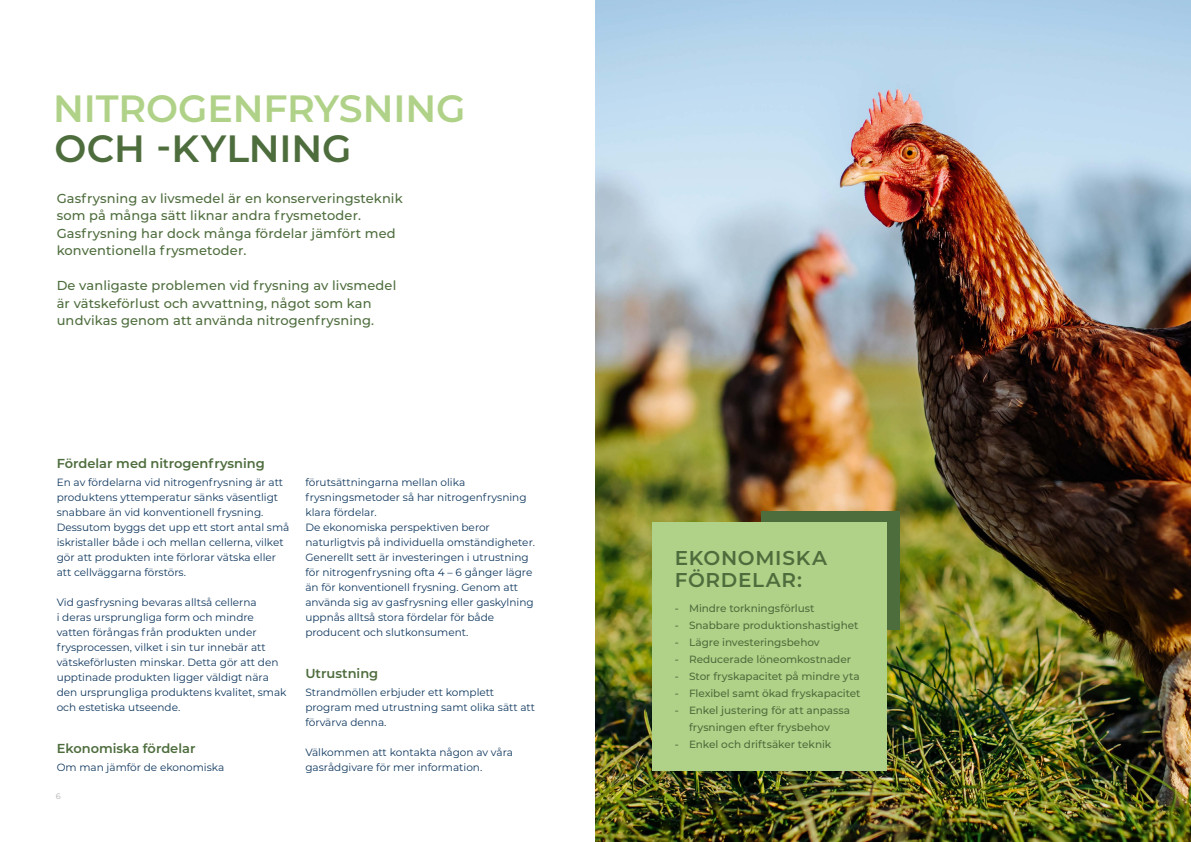
<style>
.page{position:relative;width:1191px;height:842px;background:#fff}
.page>*{position:absolute;margin:0;border:0;box-sizing:border-box;transform-origin:0 0}
.t1{font:600 38px "Montserrat";letter-spacing:-.005em;color:#b0d288}
.t2{font:600 38px "Montserrat";color:#4e6d3d}
.t3{font:600 20px/22px "Montserrat";letter-spacing:.035em;color:#4e6d3d}
.t4{font:500 13px/17.5px "Montserrat";letter-spacing:.01em;color:#4e6d3d}
.t5{font:600 13px "Montserrat";color:#4e6d3d}
.t6{font:10.5px/15px "Montserrat";color:#0f375e}
.t7{font:500 10.5px/17px "Montserrat";letter-spacing:-.005em;color:#4e6d3d;text-align:center}
.t8{font:500 8px "Montserrat";color:#bebebd}
</style>
<div class="page">
<img style="left:595px;top:0;width:596px;height:842px">
<div style="left:761px;top:511px;width:139px;height:119px;background:#4e6d3d"></div>
<div style="left:652px;top:523px;width:234px;height:248px;background:#b0d288"></div>
<h1 class="t1" style="left:53px;top:81px;width:414px">NITROGENFRYSNING</h1>
<h1 class="t2" style="left:55px;top:121px;width:298px">OCH -KYLNING</h1>
<p class="t4" style="left:57px;top:189px;width:347px">Gasfrysning av livsmedel är en konserveringsteknik som på många sätt liknar andra frysmetoder.<br>Gasfrysning har dock många fördelar jämfört med konventionella frysmetoder.</p>
<p class="t4" style="left:57px;top:276px;width:341px">De vanligaste problemen vid frysning av livsmedel är vätskeförlust och avvattning, något som kan undvikas genom att använda nitrogenfrysning.</p>
<p class="t5" style="left:57px;top:454px;width:210px">Fördelar med nitrogenfrysning</p>
<p class="t6" style="left:57px;top:474px;width:234px">En av fördelarna vid nitrogenfrysning är att produktens yttemperatur sänks väsentligt snabbare än vid konventionell frysning.<br>Dessutom byggs det upp ett stort antal små iskristaller både i och mellan cellerna, vilket gör att produkten inte förlorar vätska eller att cellväggarna förstörs.</p>
<p class="t6" style="left:57px;top:594px;width:231px">Vid gasfrysning bevaras alltså cellerna<br>i deras ursprungliga form och mindre vatten förångas från produkten under frysprocessen, vilket i sin tur innebär att vätskeförlusten minskar. Detta gör att den upptinade produkten ligger väldigt nära den ursprungliga produktens kvalitet, smak och estetiska utseende.</p>
<p class="t5" style="left:57px;top:739px;width:140px">Ekonomiska fördelar</p>
<p class="t6" style="left:57px;top:759px;width:169px">Om man jämför de ekonomiska</p>
<p class="t8" style="left:56px;top:791px;width:6px">6</p>
<p class="t6" style="left:305px;top:474px;width:231px">förutsättningarna mellan olika frysningsmetoder så har nitrogenfrysning klara fördelar.<br>De ekonomiska perspektiven beror naturligtvis på individuella omständigheter.<br>Generellt sett är investeringen i utrustning för nitrogenfrysning ofta 4 – 6 gånger lägre än för konventionell frysning. Genom att använda sig av gasfrysning eller gaskylning uppnås alltså stora fördelar för både producent och slutkonsument.</p>
<p class="t5" style="left:305px;top:664px;width:74px">Utrustning</p>
<p class="t6" style="left:305px;top:684px;width:231px">Strandmöllen erbjuder ett komplett program med utrustning samt olika sätt att förvärva denna.</p>
<p class="t6" style="left:305px;top:744px;width:209px">Välkommen att kontakta någon av våra gasrådgivare för mer information.</p>
<h2 class="t3" style="left:675px;top:546px;width:154px">EKONOMISKA<br>FÖRDELAR:</h2>
<p class="t7" style="left:675px;top:600px;width:141px">- Mindre torkningsförlust</p>
<p class="t7" style="left:675px;top:617px;width:185px">- Snabbare produktionshastighet</p>
<p class="t7" style="left:675px;top:634px;width:146px">- Lägre investeringsbehov</p>
<p class="t7" style="left:675px;top:651px;width:178px">- Reducerade löneomkostnader</p>
<p class="t7" style="left:675px;top:668px;width:186px">- Stor fryskapacitet på mindre yta</p>
<p class="t7" style="left:675px;top:685px;width:187px">- Flexibel samt ökad fryskapacitet</p>
<p class="t7" style="left:675px;top:702px;width:177px">- Enkel justering för att anpassa frysningen efter frysbehov</p>
<p class="t7" style="left:675px;top:736px;width:158px">- Enkel och driftsäker teknik</p>
</div>
